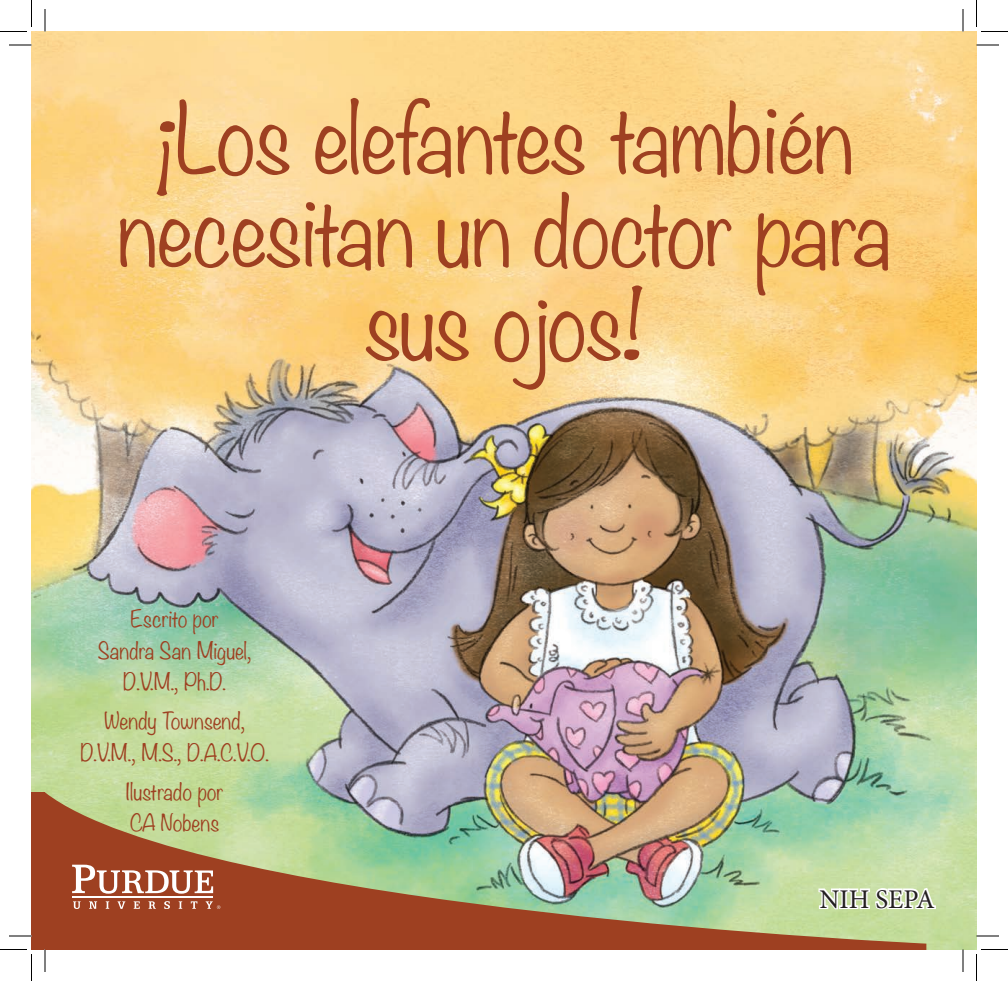
<style>
.page{position:relative;width:1008px;height:981px;background:#fff}
.page>*{position:absolute;margin:0;border:0;box-sizing:border-box;transform-origin:0 0}
.t1{font:300 87px/93px "Noteworthy";letter-spacing:-.015em;color:#9e4021;text-align:center}
.t2{font:27px "Minion Pro";color:#231f20}
.t3{font:300 21px/31.5px "Noteworthy";color:#9e4021;text-align:center}
</style>
<div class="page">
<img style="left:32px;top:32px;width:944px;height:918px">
<svg style="left:976px;top:949px;width:32px;height:32px"></svg>
<svg style="left:0;top:949px;width:32px;height:32px"></svg>
<svg style="left:976px;top:0;width:32px;height:32px"></svg>
<svg style="left:0;top:0;width:32px;height:32px"></svg>
<svg style="left:963px;top:950px;width:1px;height:22px"></svg>
<svg style="left:976px;top:936px;width:23px;height:1px"></svg>
<svg style="left:976px;top:45px;width:23px;height:1px"></svg>
<svg style="left:963px;top:9px;width:1px;height:23px"></svg>
<div style="left:32px;top:792px;width:13px;height:158px;background:#9e4021"></div>
<svg style="left:45px;top:950px;width:1px;height:22px"></svg>
<svg style="left:45px;top:9px;width:1px;height:23px"></svg>
<svg style="left:9px;top:936px;width:23px;height:1px"></svg>
<svg style="left:9px;top:45px;width:23px;height:1px"></svg>
<img style="left:45px;top:792px;width:881px;height:158px">
<svg style="left:72px;top:865px;width:141px;height:29px"></svg>
<svg style="left:73px;top:901px;width:8px;height:8px"></svg>
<svg style="left:89px;top:901px;width:8px;height:8px"></svg>
<svg style="left:106px;top:901px;width:3px;height:8px"></svg>
<svg style="left:118px;top:901px;width:7px;height:8px"></svg>
<svg style="left:134px;top:901px;width:6px;height:8px"></svg>
<svg style="left:149px;top:901px;width:7px;height:8px"></svg>
<svg style="left:164px;top:901px;width:6px;height:8px"></svg>
<svg style="left:179px;top:901px;width:3px;height:8px"></svg>
<svg style="left:191px;top:901px;width:6px;height:8px"></svg>
<hr style="left:72px;top:896px;width:141px;height:2px;background:#fff">
<svg style="left:206px;top:901px;width:14px;height:8px"></svg>
<svg style="left:817px;top:875px;width:120px;height:36px"></svg>
<h1 class="t1" style="left:117px;top:91px;width:775px">¡Los elefantes también necesitan un doctor para sus ojos!</h1>
<p class="t3" style="left:98px;top:603px;width:155px">Escrito por<br>Sandra San Miguel,<br>D.V.M., Ph.D.</p>
<p class="t3" style="left:80px;top:705px;width:190px">Wendy Townsend,<br>D.V.M., M.S., D.A.C.V.O.</p>
<p class="t3" style="left:126px;top:775px;width:99px;text-align:left">Ilustrado por<br>CA Nobens</p>
<p class="t2" style="left:819px;top:881px;width:117px">NIH SEPA</p>
</div>
